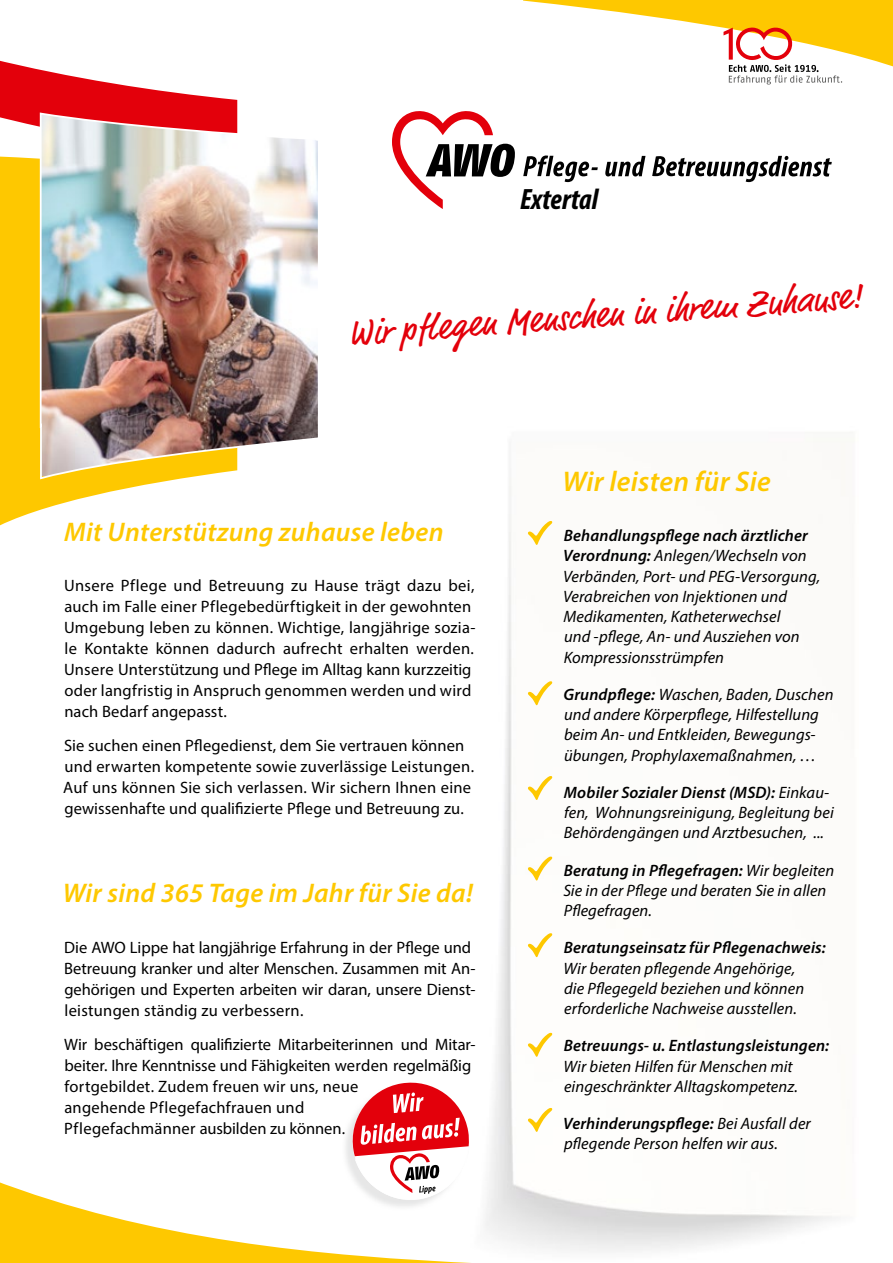
<style>
.page{position:relative;width:893px;height:1263px;background:#fff}
.page>*{position:absolute;margin:0;border:0;box-sizing:border-box;transform-origin:0 0}
.t1{font:36px "Market OT";color:#e3000b}
.t2{font:italic 700 condensed 29.55px "Myriad Pro";letter-spacing:.005em;color:#000}
.t3{font:italic 600 28.5px "Myriad Pro";letter-spacing:.01em;color:#fec800}
.t4{font:italic 600 27px "Myriad Pro";letter-spacing:.01em;color:#fec800}
.t5{font:16.5px/21px "Myriad Pro";letter-spacing:.01em;color:#000}
.t6{font:italic 16.5px/20.2px "Myriad Pro";letter-spacing:.005em;color:#000}
.t7{font:italic 600 16.5px "Myriad Pro";letter-spacing:.01em;color:#000}
.s1{font-weight:600}
</style>
<div class="page">
<img style="left:485px;top:477px;width:347px;height:775px">
<svg style="left:652px;top:156px;width:180px;height:26px"></svg>
<svg style="left:523px;top:155px;width:122px;height:27px"></svg>
<svg style="left:0;top:60px;width:237px;height:67px"></svg>
<svg style="left:523px;top:0;width:370px;height:84px"></svg>
<svg style="left:392px;top:111px;width:123px;height:98px"></svg>
<svg style="left:0;top:156px;width:172px;height:370px;fill:#fec800"></svg>
<svg style="left:528px;top:521px;width:24px;height:24px"></svg>
<svg style="left:528px;top:681px;width:24px;height:24px"></svg>
<svg style="left:528px;top:776px;width:24px;height:24px"></svg>
<svg style="left:528px;top:857px;width:24px;height:23px"></svg>
<svg style="left:528px;top:933px;width:24px;height:24px"></svg>
<svg style="left:528px;top:1033px;width:24px;height:24px"></svg>
<svg style="left:528px;top:1108px;width:24px;height:24px"></svg>
<svg style="left:0;top:1082px;width:471px;height:181px"></svg>
<img style="left:39px;top:111px;width:279px;height:369px">
<h2 class="t2" style="left:520px;top:181px;width:80px">Extertal</h2>
<h1 class="t1" style="left:346px;top:311px;width:517px;rotate:-4deg">Wir pflegen Menschen in ihrem Zuhause!</h1>
<h3 class="t4" style="left:64px;top:515px;width:381px">Mit Unterstützung zuhause leben</h3>
<p class="t5" style="left:64px;top:574px;width:413px">Unsere Pflege und Betreuung zu Hause trägt dazu bei, auch im Falle einer Pflegebedürftigkeit in der gewohnten Umgebung leben zu können. Wichtige, langjährige sozia&shy;le Kontakte können dadurch aufrecht erhalten werden.<br>Unsere Unterstützung und Pflege im Alltag kann kurzzeitig oder langfristig in Anspruch genommen werden und wird nach Bedarf angepasst.</p>
<p class="t5" style="left:63px;top:734px;width:412px">Sie suchen einen Pflegedienst, dem Sie vertrauen können und erwarten kompetente sowie zuverlässige Leistungen.<br>Auf uns können Sie sich verlassen. Wir sichern Ihnen eine gewissenhafte und qualifizierte Pflege und Betreuung zu.</p>
<h3 class="t4" style="left:63px;top:875px;width:411px">Wir sind 365 Tage im Jahr für Sie da!</h3>
<p class="t5" style="left:64px;top:936px;width:413px">Die AWO Lippe hat langjährige Erfahrung in der Pflege und Betreuung kranker und alter Menschen. Zusammen mit An&shy;gehörigen und Experten arbeiten wir daran, unsere Dienst&shy;leistungen ständig zu verbessern.</p>
<p class="t5" style="left:64px;top:1033px;width:413px">Wir beschäftigen qualifizierte Mitarbeiterinnen und Mitar&shy;beiter. Ihre Kenntnisse und Fähigkeiten werden regelmäßig fortgebildet. Zudem freuen wir uns, neue<br>angehende Pflegefachfrauen und<br>Pflegefachmänner ausbilden zu können.</p>
<h3 class="t3" style="left:562px;top:463px;width:210px">Wir leisten für Sie</h3>
<p class="t6" style="left:563px;top:525px;width:258px"><span class="s1">Behandlungspflege nach ärztlicher Verordnung:</span> Anlegen/Wechseln von Verbänden, Port- und PEG-Versorgung, Verabreichen von Injektionen und Medikamenten, Katheterwechsel<br>und -pflege, An- und Ausziehen von Kompressionsstrümpfen</p>
<p class="t6" style="left:563px;top:684px;width:272px"><span class="s1">Grundpflege:</span> Waschen, Baden, Duschen und andere Körperpflege, Hilfestellung beim An- und Entkleiden, Bewegungs&shy;übungen, Prophylaxemaßnahmen, …</p>
<p class="t6" style="left:564px;top:782px;width:272px"><span class="s1">Mobiler Sozialer Dienst (MSD):</span> Einkau&shy;fen, Wohnungsreinigung, Begleitung bei<br>Behördengängen und Arztbesuchen, ...</p>
<p class="t6" style="left:563px;top:860px;width:272px"><span class="s1">Beratung in Pflegefragen:</span> Wir begleiten<br>Sie in der Pflege und beraten Sie in allen<br>Pflegefragen.</p>
<p class="t7" style="left:564px;top:937px;width:263px">Beratungseinsatz für Pflegenachweis:</p>
<p class="t6" style="left:563px;top:958px;width:242px">Wir beraten pflegende Angehörige, die Pflegegeld beziehen und können erforderliche Nachweise ausstellen.</p>
<p class="t7" style="left:564px;top:1035px;width:267px">Betreuungs- u. Entlastungsleistungen:</p>
<p class="t6" style="left:563px;top:1056px;width:236px">Wir bieten Hilfen für Menschen mit eingeschränkter Alltagskompetenz.</p>
<p class="t6" style="left:563px;top:1113px;width:249px"><span class="s1">Verhinderungspflege:</span> Bei Ausfall der pflegende Person helfen wir aus.</p>
</div>
